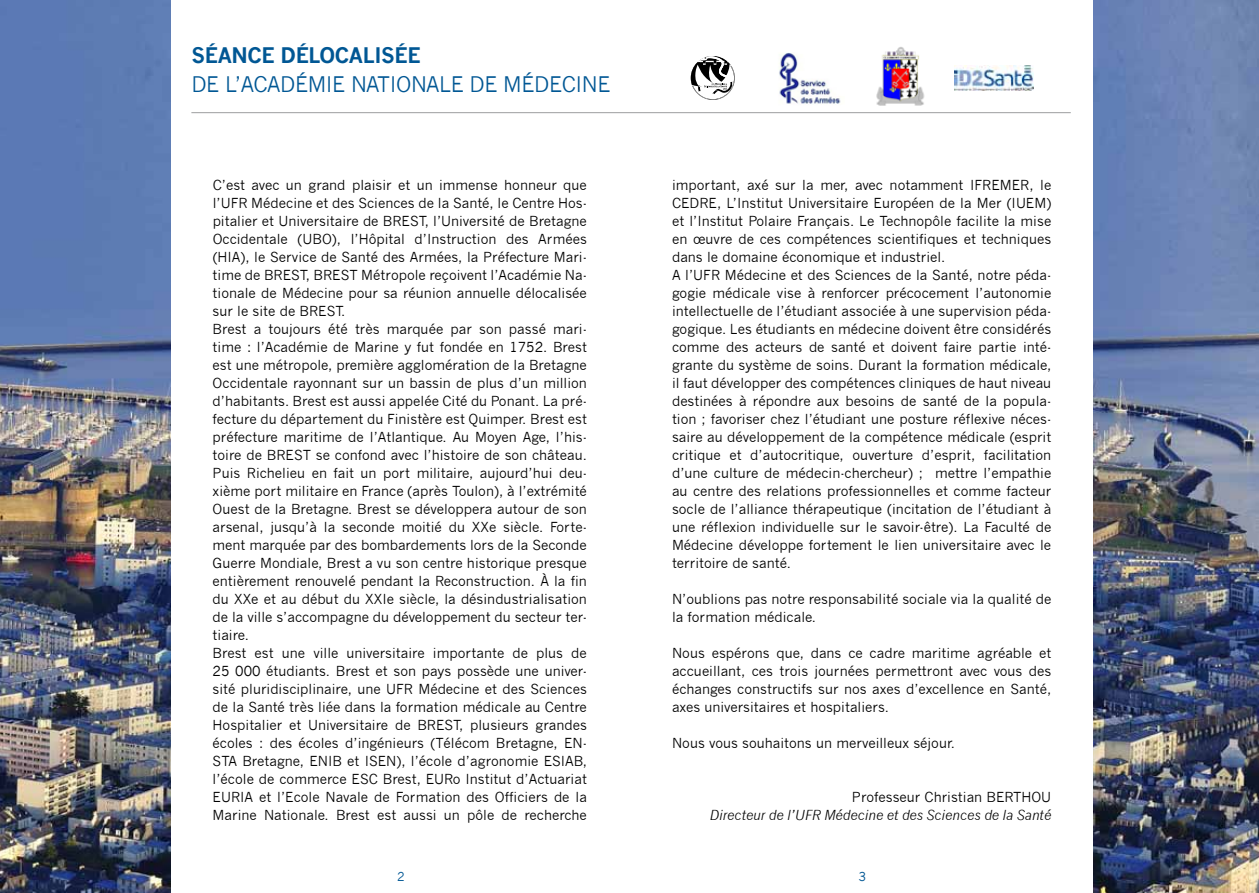
<style>
.page{position:relative;width:1259px;height:893px;background:#fff}
.page>*{position:absolute;margin:0;border:0;box-sizing:border-box;transform-origin:0 0}
.t1{font:21px "News Gothic";letter-spacing:-.02em;color:#005794}
.t2{font:700 21px "News Gothic";letter-spacing:-.02em;color:#005794}
.t3{font:13.5px/18px "News Gothic";color:#000}
.t4{font:italic 13.5px "News Gothic";color:#000}
.t5{font:12px "News Gothic";color:#005794}
</style>
<div class="page">
<img style="left:0;top:0;width:170px;height:893px">
<img style="left:1093px;top:0;width:166px;height:893px">
<svg style="left:691px;top:56px;width:44px;height:44px"></svg>
<img style="left:779px;top:52px;width:62px;height:52px">
<img style="left:876px;top:47px;width:49px;height:59px">
<img style="left:955px;top:66px;width:79px;height:25px">
<hr style="left:191px;top:112px;width:879px;height:1px;background:#9c9e9f">
<h1 class="t2" style="left:191px;top:43px;width:231px">SÉANCE DÉLOCALISÉE</h1>
<h1 class="t1" style="left:191px;top:72px;width:421px">de l’Académie Nationale de M édecin e</h1>
<p class="t3" style="left:213px;top:176px;width:376px">C’est avec un grand plaisir et un immense honneur que l’UFR Médecine et des Sciences de la Santé, le Centre Hos&shy;pitalier et Universitaire de BREST, l’Université de Bretagne Occidentale (UBO), l’Hôpital d’I nstruction des Armées (HIA), le Service de Santé des Armées, la Préfecture M ari&shy;time de BREST, BREST Métropole reçoivent l’Académie Na&shy;tionale de Médecine pour sa réunion annuelle délocalisée sur le site de BREST.<br>Brest a toujours été très marquée par son passé mari&shy;time : l’Académie de Marine y fut fondée en 1752. Brest est une métropole, première agglomération de la Bretagne Occidentale rayonnant sur un bassin de plus d’un million d’habitants. Brest est aussi appelée Cité du Ponant. La pré&shy;fecture du département du Finistère est Quimper. Brest est préfecture maritime de l’Atlantique. Au Moyen Age, l’his&shy;toire de BREST se confond avec l’histoire de son château.<br>Puis Richelieu en fait un port militaire, aujourd’hui deu&shy;xième port militaire en France (après Toulon), à l’extrémité Ouest de la Bretagne. Brest se développera autour de son arsenal, jusqu’à la seconde moitié du XXe siècle. Forte&shy;ment marquée par des bombardements lors de la Seconde Guerre Mondiale, Brest a vu son centre historique presque entièrement renouvelé pendant la Reconstruction. À la fin du XXe et au début du XXI e siècle, la désindustrialisation de la ville s’accompagne du développement du secteur ter&shy;tiaire.<br>Brest est une ville universitaire importante de plus de 25 000 étudiants. Brest et son pays possède une univer&shy;sité pluridisciplinaire, une UFR Médecine et des Sciences de la Santé très liée dans la formation médicale au Centre Hospitalier et Universitaire de BREST, plusieurs grandes écoles : des écoles d’ingénieurs (Télécom Bretagne, EN-STA Bretagne, ENI B et I SEN), l’école d’agronomie ESIAB, l’école de commerce ESC Brest, EURo I nstitut d’Actuariat EURIA et l’Ecole Navale de Formation des Officiers de la Marine Nationale. Brest est aussi un pôle de recherche</p>
<p class="t5" style="left:397px;top:869px;width:9px">2</p>
<p class="t3" style="left:672px;top:176px;width:321px">important, axé sur la mer, avec notamment I FREMER</p>
<p class="t3" style="left:1029px;top:176px;width:23px">, le</p>
<p class="t3" style="left:672px;top:194px;width:10px">CEDRE</p>
<p class="t3" style="left:672px;top:194px;width:381px;text-indent:45px">, L’I nstitut Universitaire Européen de la Mer (I UEM) et l’I nstitut Polaire Français. Le Technopôle facilite la mise en œuvre de ces compétences scientifiques et techniques dans le domaine économique et industriel.<br>A l’UFR Médecine et des Sciences de la Santé, notre péda&shy;gogie médicale vise à renforcer précocement l’autonomie intellectuelle de l’étudiant associée à une supervision péda&shy;gogique. Les étudiants en médecine doivent être considérés comme des acteurs de santé et doivent faire partie inté&shy;grante du système de soins. Durant la formation médicale, il faut développer des compétences cliniques de haut niveau destinées à répondre aux besoins de santé de la popula&shy;tion ; favoriser chez l’étudiant une posture réflexive néces&shy;saire au développement de la compétence médicale (esprit critique et d’autocritique, ouverture d’esprit, facilitation d’une culture de médecin-chercheur) ; mettre l’empathie au centre des relations professionnelles et comme facteur socle de l’alliance thérapeutique (incitation de l’étudiant à une réflexion individuelle sur le savoir-être). La Faculté de Médecine développe fortement le lien universitaire avec le territoire de santé.</p>
<p class="t3" style="left:672px;top:590px;width:381px">N’oublions pas notre responsabilité sociale via la qualité de la formation médicale.</p>
<p class="t3" style="left:672px;top:644px;width:381px;text-align:justify">Nous espérons que, dans ce cadre maritime agréable et accueillant, ces trois journées permettront avec vous des échanges constructifs sur nos axes d’excellence en Santé, axes universitaires et hospitaliers.</p>
<p class="t3" style="left:672px;top:734px;width:284px">Nous vous souhaitons un merveilleux séjour.</p>
<p class="t3" style="left:852px;top:788px;width:153px">Professeur Christian BERT</p>
<p class="t3" style="left:1021px;top:788px;width:31px">HOU</p>
<p class="t4" style="left:709px;top:807px;width:343px">Directeur de l’UFR Médecine et des Sciences de la Santé</p>
<p class="t5" style="left:858px;top:869px;width:9px">3</p>
</div>
